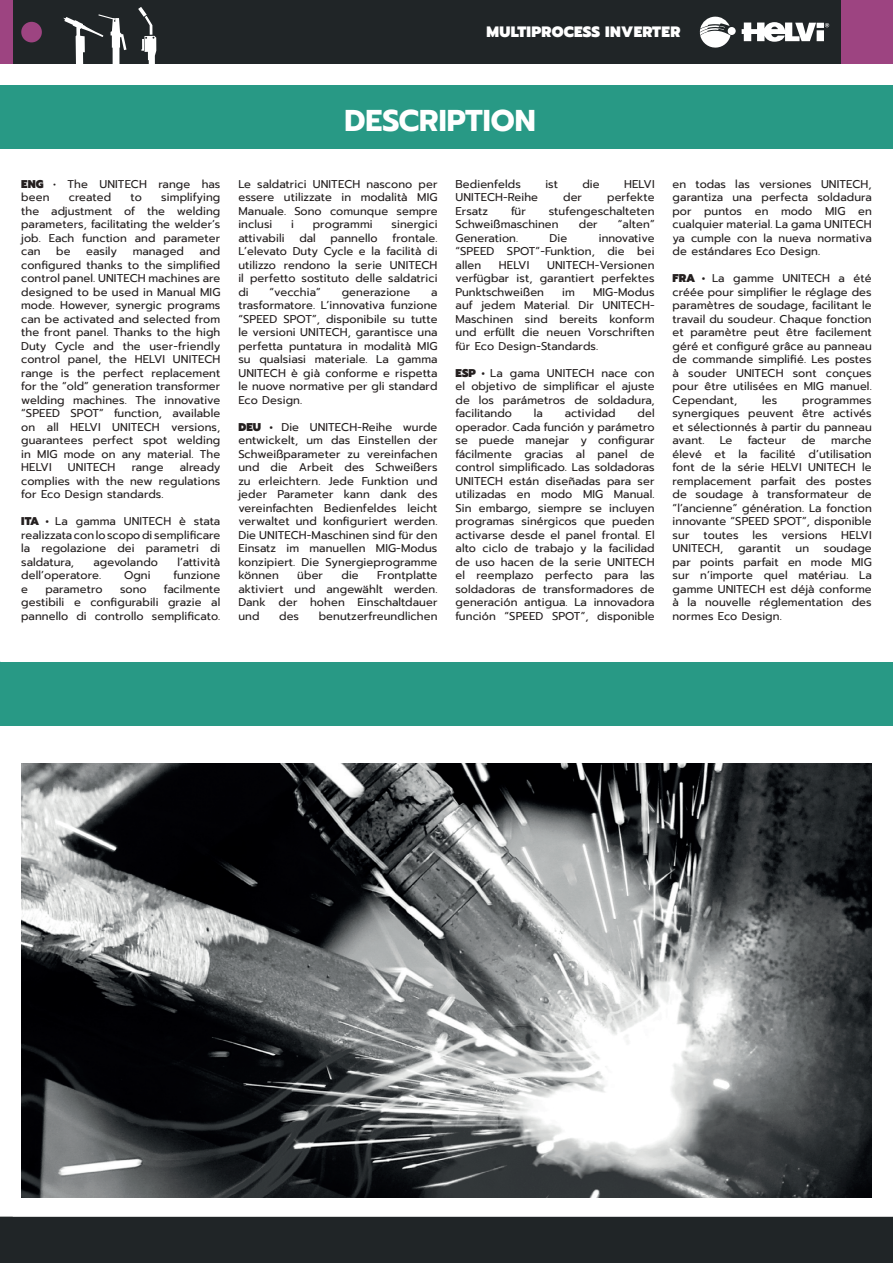
<style>
.page{position:relative;width:893px;height:1263px;background:#fff}
.page>*{position:absolute;margin:0;border:0;box-sizing:border-box;transform-origin:0 0}
.t1{font:700 30px "Prompt";color:#fff}
.t2{font:900 15px "Prompt";letter-spacing:.02em;color:#fff}
.t3{font:11.25px/13.5px "Prompt";letter-spacing:.01em;color:#241f1f;text-align:justify}
.s1{font-weight:900}
</style>
<div class="page">
<div style="left:0;top:1217px;width:893px;height:46px;background:#202527"></div>
<div style="left:0;top:0;width:842px;height:64px;background:#202527"></div>
<div style="left:21px;top:22px;width:21px;height:20px;background:#9d4481;border-radius:50%"></div>
<div style="left:0;top:0;width:13px;height:64px;background:#9d4481"></div>
<div style="left:842px;top:0;width:51px;height:64px;background:#9d4481"></div>
<svg style="left:700px;top:16px;width:36px;height:32px"></svg>
<svg style="left:742px;top:22px;width:87px;height:20px"></svg>
<svg style="left:138px;top:7px;width:18px;height:57px"></svg>
<svg style="left:63px;top:14px;width:63px;height:50px"></svg>
<div style="left:0;top:85px;width:893px;height:64px;background:#289985"></div>
<div style="left:0;top:662px;width:893px;height:64px;background:#289985"></div>
<img style="left:21px;top:763px;width:851px;height:434px">
<h2 class="t2" style="left:486px;top:20px;width:195px">MULTIPROCESS INVERTER</h2>
<h1 class="t1" style="left:344px;top:98px;width:193px">DESCRIPTION</h1>
<p class="t3" style="left:21px;top:177px;width:201px"><span class="s1">ENG</span> • The UNITECH range has been</p>
<p class="t3" style="left:21px;top:191px;width:201px;text-indent:140px">simplifying the adjustment of the welding parameters, facilitating the welder’s job. Each function and parameter can</p>
<p class="t3" style="left:69px;top:191px;width:44px">created</p>
<p class="t3" style="left:131px;top:191px;width:13px">to</p>
<p class="t3" style="left:21px;top:245px;width:201px;text-indent:178px">and configured thanks to the simplified control panel. UNITECH machines are designed to be used in Manual MIG mode. However, synergic programs can be activated and selected from the front panel. Thanks to the high Duty Cycle and the user-friendly control panel, the HELVI UNITECH range is the perfect replacement for the “old” generation transformer welding machines. The innovative “SPEED SPOT” function, available on all HELVI UNITECH versions, guarantees perfect spot welding in MIG mode on any material. The HELVI</p>
<p class="t3" style="left:56px;top:245px;width:16px">be</p>
<p class="t3" style="left:86px;top:245px;width:33px">easily</p>
<p class="t3" style="left:133px;top:245px;width:53px">managed</p>
<p class="t3" style="left:21px;top:461px;width:201px;text-indent:159px">already complies with the new regulations for Eco Design standards.</p>
<p class="t3" style="left:21px;top:515px;width:201px"><span class="s1">ITA •</span> La gamma UNITECH è stata realizzata con lo scopo di semplificare la regolazione dei parametri di saldatura,</p>
<p class="t3" style="left:68px;top:461px;width:49px">UNITECH</p>
<p class="t3" style="left:132px;top:461px;width:33px">range</p>
<p class="t3" style="left:93px;top:555px;width:66px">agevolando</p>
<p class="t3" style="left:177px;top:555px;width:44px">l’attività</p>
<p class="t3" style="left:21px;top:569px;width:81px">dell’operatore.</p>
<p class="t3" style="left:124px;top:569px;width:28px">Ogni</p>
<p class="t3" style="left:174px;top:569px;width:48px">funzione</p>
<p class="t3" style="left:21px;top:582px;width:8px">e</p>
<p class="t3" style="left:45px;top:582px;width:59px">parametro</p>
<p class="t3" style="left:120px;top:582px;width:28px">sono</p>
<p class="t3" style="left:21px;top:582px;width:201px;text-indent:143px">facilmente gestibili e configurabili grazie al pannello di controllo semplificato.</p>
<p class="t3" style="left:238px;top:177px;width:201px">Le saldatrici UNITECH nascono per essere utilizzate in modalità MIG Manuale. Sono comunque sempre inclusi</p>
<p class="t3" style="left:291px;top:218px;width:4px">i</p>
<p class="t3" style="left:313px;top:218px;width:61px">programmi</p>
<p class="t3" style="left:391px;top:218px;width:48px">sinergici</p>
<p class="t3" style="left:238px;top:231px;width:201px;text-indent:154px">frontale.<br>L’elevato Duty Cycle e la facilità di utilizzo rendono la serie UNITECH il perfetto sostituto delle saldatrici di</p>
<p class="t3" style="left:238px;top:231px;width:48px">attivabili</p>
<p class="t3" style="left:299px;top:231px;width:18px">dal</p>
<p class="t3" style="left:331px;top:231px;width:49px">pannello</p>
<p class="t3" style="left:270px;top:285px;width:53px">“vecchia”</p>
<p class="t3" style="left:342px;top:285px;width:70px">generazione</p>
<p class="t3" style="left:238px;top:285px;width:201px;text-indent:193px">a trasformatore. L’innovativa funzione “SPEED SPOT”, disponibile su tutte le versioni UNITECH, garantisce una perfetta puntatura in modalità MIG su qualsiasi materiale. La gamma UNITECH è già conforme e rispetta le nuove normative per gli standard Eco Design.</p>
<p class="t3" style="left:238px;top:420px;width:201px"><span class="s1">DEU •</span> Die UNITECH-Reihe wurde entwickelt, um das Einstellen der Schweißparameter zu vereinfachen und die Arbeit des Schweißers zu erleichtern. Jede Funktion und jeder Parameter kann dank des vereinfachten Bedienfeldes leicht verwaltet und konfiguriert werden.<br>Die UNITECH-Maschinen sind für den Einsatz im manuellen MIG-Modus konzipiert. Die Synergieprogramme können</p>
<p class="t3" style="left:238px;top:569px;width:201px;text-indent:139px">Frontplatte aktiviert und angewählt werden.<br>Dank der hohen Einschaltdauer und</p>
<p class="t3" style="left:297px;top:569px;width:27px">über</p>
<p class="t3" style="left:341px;top:569px;width:19px">die</p>
<p class="t3" style="left:279px;top:609px;width:21px">des</p>
<p class="t3" style="left:319px;top:609px;width:120px">benutzerfreundlichen</p>
<p class="t3" style="left:455px;top:177px;width:67px">Bedienfelds</p>
<p class="t3" style="left:545px;top:177px;width:14px">ist</p>
<p class="t3" style="left:582px;top:177px;width:19px">die</p>
<p class="t3" style="left:624px;top:177px;width:32px">HELVI</p>
<p class="t3" style="left:455px;top:191px;width:84px">UNITECH-Reihe</p>
<p class="t3" style="left:563px;top:191px;width:20px">der</p>
<p class="t3" style="left:607px;top:191px;width:49px">perfekte</p>
<p class="t3" style="left:455px;top:204px;width:34px">Ersatz</p>
<p class="t3" style="left:511px;top:204px;width:16px">für</p>
<p class="t3" style="left:455px;top:204px;width:201px;text-indent:93px">stufengeschalteten<br>Schweißmaschinen</p>
<p class="t3" style="left:579px;top:218px;width:20px">der</p>
<p class="t3" style="left:618px;top:218px;width:38px">“alten”</p>
<p class="t3" style="left:455px;top:231px;width:64px">Generation.</p>
<p class="t3" style="left:550px;top:231px;width:19px">Die</p>
<p class="t3" style="left:455px;top:231px;width:201px;text-indent:143px">innovative “SPEED SPOT”-Funktion, die bei allen</p>
<p class="t3" style="left:455px;top:258px;width:201px;text-indent:92px">UNITECH-Versionen verfügbar ist, garantiert perfektes Punktschweißen</p>
<p class="t3" style="left:499px;top:258px;width:32px">HELVI</p>
<p class="t3" style="left:455px;top:285px;width:201px;text-indent:138px">MIG-Modus auf jedem Material. Dir UNITECH-Maschinen sind bereits konform und erfüllt die neuen Vorschriften für Eco Design-Standards.</p>
<p class="t3" style="left:455px;top:366px;width:201px"><span class="s1">ESP •</span> La gama UNITECH nace con el objetivo de simplificar el ajuste de los parámetros de soldadura, facilitando</p>
<p class="t3" style="left:562px;top:285px;width:14px">im</p>
<p class="t3" style="left:455px;top:407px;width:201px;text-indent:182px">del operador. Cada función y parámetro se puede manejar y configurar fácilmente gracias al panel de control simplificado. Las soldadoras UNITECH están diseñadas para ser utilizadas en modo MIG Manual.<br>Sin embargo, siempre se incluyen programas sinérgicos que pueden activarse desde el panel frontal. El alto ciclo de trabajo y la facilidad de uso hacen de la serie UNITECH el reemplazo perfecto para las soldadoras de transformadores de generación antigua. La innovadora función “SPEED SPOT”, disponible</p>
<p class="t3" style="left:534px;top:407px;width:11px">la</p>
<p class="t3" style="left:565px;top:407px;width:52px">actividad</p>
<p class="t3" style="left:673px;top:177px;width:201px">en todas las versiones UNITECH, garantiza una perfecta soldadura por puntos en modo MIG en cualquier material. La gama UNITECH ya cumple con la nueva normativa de estándares Eco Design.</p>
<p class="t3" style="left:673px;top:272px;width:201px"><span class="s1">FRA •</span> La gamme UNITECH a été créée pour simplifier le réglage des paramètres de soudage, facilitant le travail du soudeur. Chaque fonction et paramètre peut être facilement géré et configuré grâce au panneau de commande simplifié. Les postes à souder UNITECH sont conçues pour être utilisées en MIG manuel.<br>Cependant,</p>
<p class="t3" style="left:762px;top:393px;width:17px">les</p>
<p class="t3" style="left:673px;top:393px;width:201px;text-indent:130px">programmes synergiques peuvent être activés et sélectionnés à partir du panneau avant.</p>
<p class="t3" style="left:720px;top:434px;width:14px">Le</p>
<p class="t3" style="left:748px;top:434px;width:40px">facteur</p>
<p class="t3" style="left:801px;top:434px;width:16px">de</p>
<p class="t3" style="left:673px;top:434px;width:201px;text-indent:158px">marche élevé et la facilité d’utilisation font de la série HELVI UNITECH le remplacement parfait des postes de soudage à transformateur de “l’ancienne” génération. La fonction innovante “SPEED SPOT”, disponible sur toutes les versions HELVI UNITECH,</p>
<p class="t3" style="left:673px;top:542px;width:201px;text-indent:151px">soudage par points parfait en mode MIG sur n’importe quel matériau. La gamme UNITECH est déjà conforme à la nouvelle réglementation des normes Eco Design.</p>
<p class="t3" style="left:738px;top:542px;width:44px">garantit</p>
<p class="t3" style="left:796px;top:542px;width:15px">un</p>
</div>
